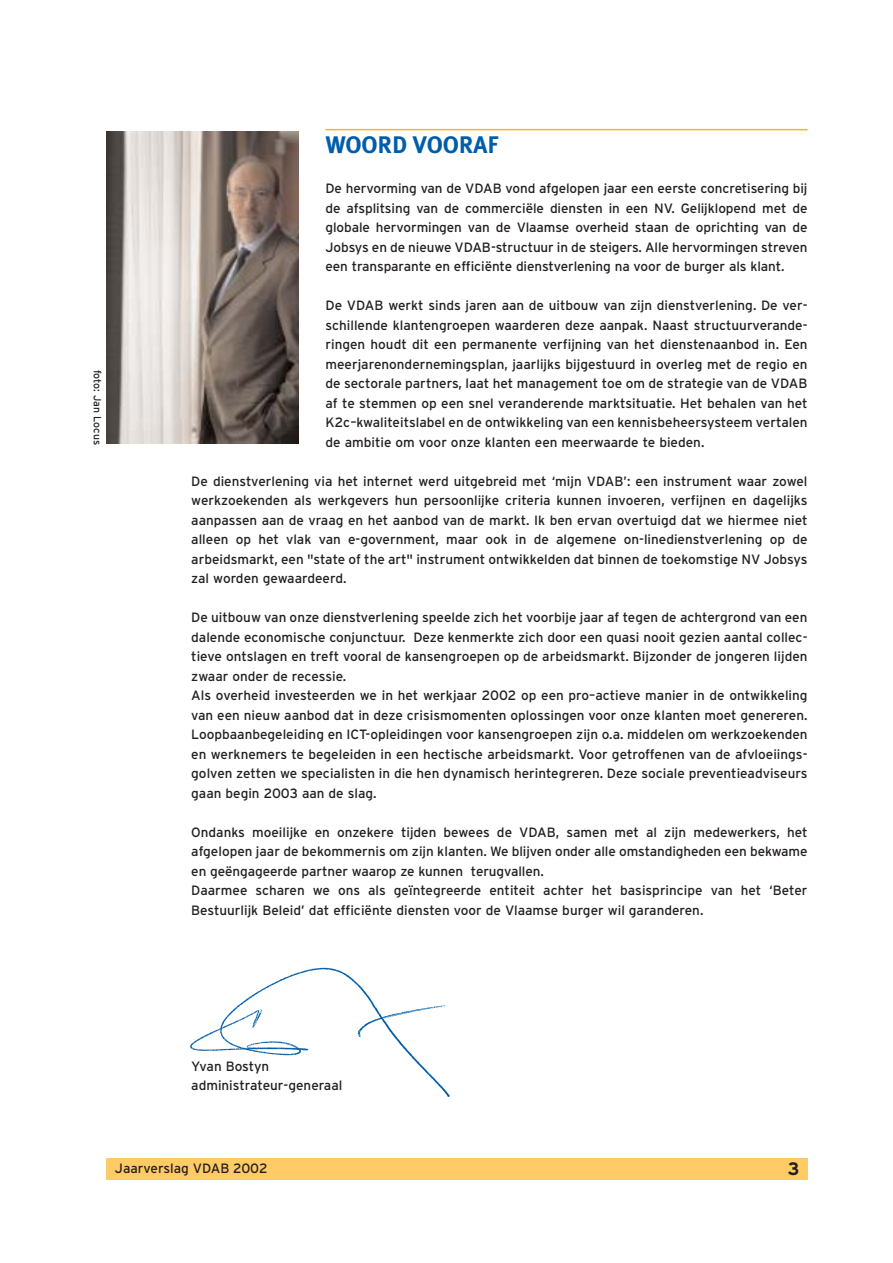
<style>
.page{position:relative;width:893px;height:1263px;background:#fff}
.page>*{position:absolute;margin:0;border:0;box-sizing:border-box;transform-origin:0 0}
.t1{font:700 24px "Meta Plus";color:#005daa}
.t2{font:700 18px "Interstate";color:#231f1f}
.t3{font:13.5px/19.5px "Interstate";color:#231f1f;text-align:justify}
.t4{font:10.5px "Interstate";color:#231f1f}
</style>
<div class="page">
<hr style="left:325px;top:129px;width:482px;height:1px;background:#fdb812">
<div style="left:106px;top:1158px;width:702px;height:21px;background:#ffcb66"></div>
<img style="left:106px;top:131px;width:192px;height:313px">
<img style="left:190px;top:967px;width:260px;height:130px">
<p class="t4" style="left:101px;top:370px;width:77px;rotate:90deg">foto: Jan Locus</p>
<h1 class="t1" style="left:325px;top:135px;width:175px">WOORD VOORAF</h1>
<p class="t3" style="left:325px;top:180px;width:483px">De hervorming van de VDAB vond afgelopen jaar een eerste concretisering bij de afsplitsing van de commerciële diensten in een NV. Gelijklopend met de globale hervormingen van de Vlaamse overheid staan de oprichting van de Jobsys en de nieuwe VDAB-structuur in de steigers. Alle hervormingen streven een transparante en efficiënte dienstverlening na voor de burger als klant.</p>
<p class="t3" style="left:325px;top:297px;width:483px">De VDAB werkt sinds jaren aan de uitbouw van zijn dienstverlening. De ver&shy;schillende klantengroepen waarderen deze aanpak. Naast structuurverande&shy;ringen houdt dit een permanente verfijning van het dienstenaanbod in. Een meerjarenondernemingsplan, jaarlijks bijgestuurd in overleg met de regio en de sectorale partners, laat het management toe om de strategie van de VDAB af te stemmen op een snel veranderende marktsituatie. Het behalen van het K2c–kwaliteitslabel en de ontwikkeling van een kennisbeheersysteem vertalen de ambitie om voor onze klanten een meerwaarde te bieden.</p>
<p class="t3" style="left:191px;top:472px;width:617px">De dienstverlening via het internet werd uitgebreid met ‘mijn VDAB’: een instrument waar zowel werkzoekenden als werkgevers hun persoonlijke criteria kunnen invoeren, verfijnen en dagelijks aanpassen aan de vraag en het aanbod van de markt. Ik ben ervan overtuigd dat we hiermee niet alleen op het vlak van e-government, maar ook in de algemene on-linedienstverlening op de arbeidsmarkt, een "state of the art" instrument ontwikkelden dat binnen de toekomstige NV Jobsys zal worden gewaardeerd.</p>
<p class="t3" style="left:191px;top:609px;width:617px;text-align:left">De uitbouw van onze dienstverlening speelde zich het voorbije jaar af tegen de achtergrond van een dalende economische conjunctuur. Deze kenmerkte zich door een quasi nooit gezien aantal collec&shy;tieve ontslagen en treft vooral de kansengroepen op de arbeidsmarkt. Bijzonder de jongeren lijden zwaar onder de recessie.<br>Als overheid investeerden we in het werkjaar 2002 op een pro–actieve manier in de ontwikkeling van een nieuw aanbod dat in deze crisismomenten oplossingen voor onze klanten moet genereren.<br>Loopbaanbegeleiding en ICT-opleidingen voor kansengroepen zijn o.a. middelen om werkzoekenden en werknemers te begeleiden in een hectische arbeidsmarkt. Voor getroffenen van de afvloeiings&shy;golven zetten we specialisten in die hen dynamisch herintegreren. Deze sociale preventieadviseurs gaan begin 2003 aan de slag.</p>
<p class="t3" style="left:191px;top:823px;width:617px;text-align:left">Ondanks moeilijke en onzekere tijden bewees de VDAB, samen met al zijn medewerkers, het afgelopen jaar de bekommernis om zijn klanten. We blijven onder alle omstandigheden een bekwame en geëngageerde partner waarop ze kunnen terugvallen.<br>Daarmee scharen we ons als geïntegreerde entiteit achter het basisprincipe van het ‘Beter Bestuurlijk Beleid’ dat efficiënte diensten voor de Vlaamse burger wil garanderen.</p>
<p class="t3" style="left:191px;top:1057px;width:153px">Yvan Bostyn administrateur-generaal</p>
<p class="t3" style="left:115px;top:1160px;width:154px">Jaarverslag VDAB 2002</p>
<h2 class="t2" style="left:787px;top:1162px;width:13px">3</h2>
</div>
